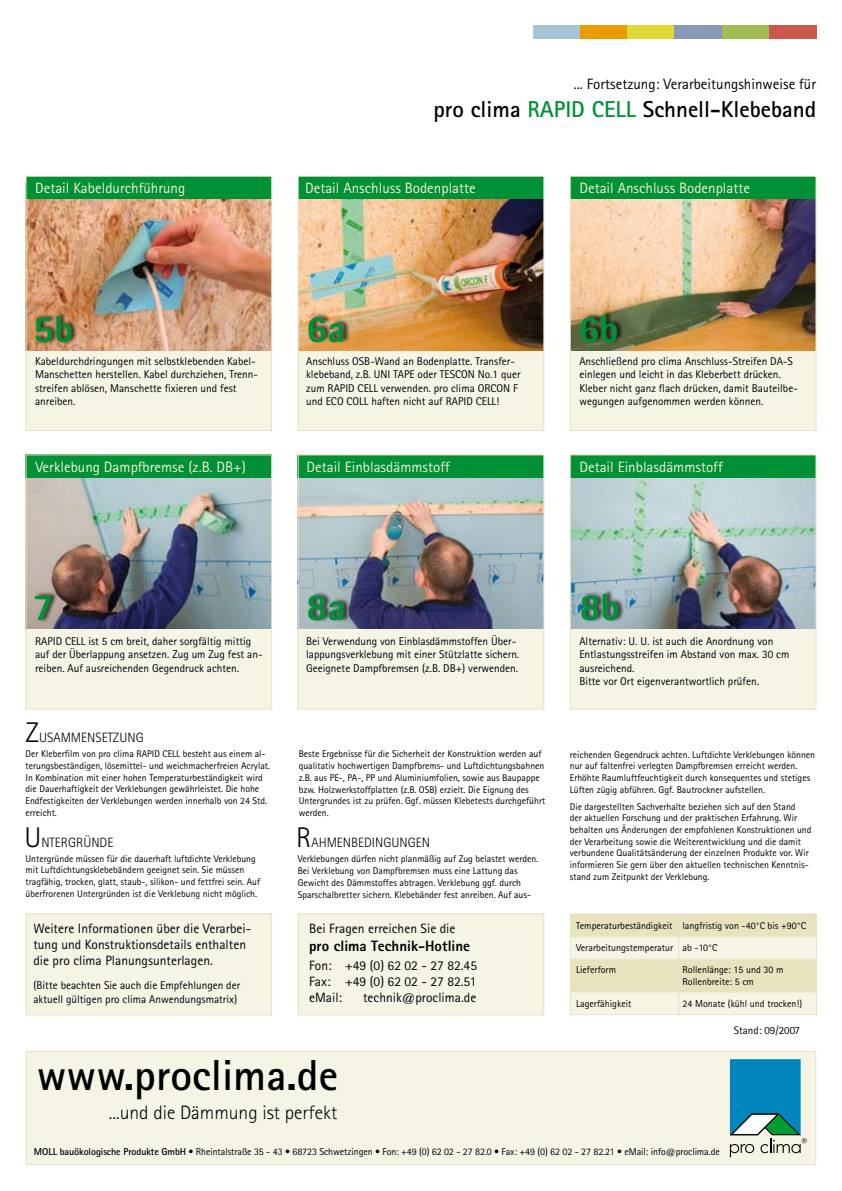
<style>
.page{position:relative;width:842px;height:1191px;background:#fff}
.page>*{position:absolute;margin:0;border:0;box-sizing:border-box;transform-origin:0 0}
.t1{font:700 43.5px "Agfa Rotis Sans Serif";color:#000}
.t2{font:800 37.95px "Agfa Rotis Sans Serif";color:#009136}
.t3{font:700 22.95px "Agfa Rotis Sans Serif";color:#000}
.t4{font:300 19.5px "Agfa Rotis Sans Serif";color:#000}
.t5{font:15px "Agfa Rotis Sans Serif";color:#f2eed8}
.t6{font:15px "Agfa Rotis Sans Serif";color:#000}
.t7{font:800 15px "Agfa Rotis Sans Serif";color:#000}
.t8{font:13.5px/16.2px "Agfa Rotis Sans Serif";color:#000}
.t9{font:300 13.5px "Agfa Rotis Sans Serif";color:#000}
.t10{font:11.25px/13.5px "Agfa Rotis Sans Serif";color:#000}
.t11{font:10.95px "Agfa Rotis Sans Serif";color:#000}
.t12{font:10.05px/21.3px "Agfa Rotis Sans Serif";color:#000}
.t13{font:9.75px/11.7px "Agfa Rotis Sans Serif";color:#000}
.s1{color:#009136}
.s2{font-size:28.5px}
.s3{font-weight:700}
</style>
<div class="page">
<div style="left:26px;top:179px;width:245px;height:251px;background:#f6f4e5"></div>
<div style="left:298px;top:178px;width:246px;height:252px;background:#f6f4e5"></div>
<div style="left:570px;top:183px;width:246px;height:247px;background:#f6f4e5"></div>
<div style="left:26px;top:462px;width:245px;height:246px;background:#f6f4e5"></div>
<div style="left:298px;top:466px;width:246px;height:243px;background:#f6f4e5"></div>
<div style="left:570px;top:462px;width:246px;height:247px;background:#f6f4e5"></div>
<div style="left:26px;top:1051px;width:790px;height:113px;background:#f6f4e5"></div>
<div style="left:26px;top:1050px;width:790px;height:115px;border:1px solid #e8e3bf"></div>
<svg style="left:730px;top:1059px;width:77px;height:98px"></svg>
<div style="left:26px;top:914px;width:246px;height:101px;background:#f6f4e5"></div>
<div style="left:26px;top:913px;width:246px;height:102px;border:1px solid #e8e3bf"></div>
<div style="left:298px;top:914px;width:246px;height:101px;background:#f6f4e5"></div>
<div style="left:298px;top:913px;width:246px;height:102px;border:1px solid #e8e3bf"></div>
<hr style="left:570px;top:913px;width:108px;height:1px;background:#e8e3bf">
<hr style="left:678px;top:913px;width:139px;height:1px;background:#e8e3bf">
<svg style="left:570px;top:914px;width:247px;height:100px;background:#edeacf"></svg>
<hr style="left:570px;top:1014px;width:108px;height:1px;background:#e8e3bf">
<hr style="left:678px;top:1014px;width:139px;height:1px;background:#e8e3bf">
<img style="left:572px;top:199px;width:242px;height:151px">
<img style="left:572px;top:478px;width:242px;height:151px">
<img style="left:300px;top:478px;width:242px;height:151px">
<img style="left:28px;top:478px;width:242px;height:151px">
<img style="left:28px;top:199px;width:242px;height:151px">
<img style="left:300px;top:199px;width:242px;height:151px">
<div style="left:307px;top:590px;width:44px;height:33px;background:#000;opacity:.75"></div>
<div style="left:35px;top:590px;width:24px;height:33px;background:#000;opacity:.75"></div>
<div style="left:580px;top:588px;width:45px;height:35px;background:#000;opacity:.75"></div>
<div style="left:35px;top:310px;width:44px;height:35px;background:#000;opacity:.75"></div>
<div style="left:308px;top:312px;width:43px;height:33px;background:#000;opacity:.75"></div>
<div style="left:580px;top:310px;width:44px;height:35px;background:#000;opacity:.75"></div>
<div style="left:26px;top:454px;width:246px;height:24px;background:#009136"></div>
<div style="left:26px;top:176px;width:245px;height:23px;background:#009136"></div>
<div style="left:298px;top:176px;width:246px;height:23px;background:#009136"></div>
<div style="left:298px;top:455px;width:246px;height:23px;background:#009136"></div>
<div style="left:570px;top:176px;width:246px;height:23px;background:#009136"></div>
<div style="left:570px;top:455px;width:246px;height:23px;background:#009136"></div>
<div style="left:26px;top:176px;width:246px;height:255px;border:1px solid #e8e3bf"></div>
<div style="left:533px;top:26px;width:47px;height:13px;background:#a6c5d5"></div>
<div style="left:580px;top:26px;width:47px;height:13px;background:#e89c00"></div>
<div style="left:627px;top:26px;width:48px;height:13px;background:#e1d736"></div>
<div style="left:675px;top:26px;width:47px;height:13px;background:#879bb6"></div>
<div style="left:722px;top:26px;width:47px;height:13px;background:#a2bd51"></div>
<div style="left:769px;top:26px;width:47px;height:13px;background:#ca584d"></div>
<div style="left:298px;top:176px;width:246px;height:255px;border:1px solid #e8e3bf"></div>
<div style="left:570px;top:176px;width:246px;height:255px;border:1px solid #e8e3bf"></div>
<div style="left:26px;top:454px;width:246px;height:255px;border:1px solid #e8e3bf"></div>
<div style="left:298px;top:454px;width:246px;height:255px;border:1px solid #e8e3bf"></div>
<div style="left:570px;top:454px;width:246px;height:255px;border:1px solid #e8e3bf"></div>
<h3 class="t6" style="left:574px;top:75px;width:244px">... Fortsetzung: Verarbeitungshinweise für</h3>
<h3 class="t3" style="left:433px;top:94px;width:384px">pro clima <span class="s1">RAPID CELL</span> Schnell-Klebeband</h3>
<h3 class="t5" style="left:35px;top:179px;width:152px">Detail Kabeldurchführung</h3>
<h3 class="t5" style="left:305px;top:179px;width:172px">Detail Anschluss Bodenplatte</h3>
<h3 class="t5" style="left:579px;top:179px;width:172px">Detail Anschluss Bodenplatte</h3>
<h2 class="t2" style="left:33px;top:305px;width:42px">5b</h2>
<h2 class="t2" style="left:306px;top:304px;width:41px">6a</h2>
<h2 class="t2" style="left:578px;top:304px;width:42px">6b</h2>
<p class="t10" style="left:35px;top:354px;width:225px">Kabeldurchdringungen mit selbstklebenden Kabel-Manschetten herstellen. Kabel durchziehen, Trenn&shy;streifen ablösen, Manschette fixieren und fest anreiben.</p>
<h3 class="t5" style="left:35px;top:458px;width:212px">Verklebung Dampfbremse (z.B. DB+)</h3>
<p class="t10" style="left:306px;top:354px;width:216px">Anschluss OSB-Wand an Bodenplatte. Transfer&shy;klebeband, z.B. UNI TAPE oder TESCON No.1 quer zum RAPID CELL verwenden. pro clima ORCON F und ECO COLL haften nicht auf RAPID CELL!</p>
<h3 class="t5" style="left:306px;top:458px;width:145px">Detail Einblasdämmstoff</h3>
<p class="t10" style="left:579px;top:354px;width:220px">Anschließend pro clima Anschluss-Streifen DA-S einlegen und leicht in das Kleberbett drücken.<br>Kleber nicht ganz flach drücken, damit Bauteilbe&shy;wegungen aufgenommen werden können.</p>
<h3 class="t5" style="left:579px;top:458px;width:145px">Detail Einblasdämmstoff</h3>
<h2 class="t2" style="left:33px;top:583px;width:23px">7</h2>
<h2 class="t2" style="left:306px;top:583px;width:41px">8a</h2>
<h2 class="t2" style="left:579px;top:583px;width:42px">8b</h2>
<p class="t10" style="left:35px;top:634px;width:229px">RAPID CELL ist 5 cm breit, daher sorgfältig mittig auf der Überlappung ansetzen. Zug um Zug fest an&shy;reiben. Auf ausreichenden Gegendruck achten.</p>
<p class="t10" style="left:306px;top:634px;width:215px">Bei Verwendung von Einblasdämmstoffen Über&shy;lappungsverklebung mit einer Stützlatte sichern.<br>Geeignete Dampfbremsen (z.B. DB+) verwenden.</p>
<h3 class="t9" style="left:26px;top:730px;width:120px"><span class="s2">Z</span>USAMMENSETZUNG</h3>
<p class="t13" style="left:26px;top:748px;width:246px">Der Kleberfilm von pro clima RAPID CELL besteht aus einem al&shy;terungsbeständigen, lösemittel- und weichmacherfreien Acrylat.<br>In Kombination mit einer hohen Temperaturbeständigkeit wird die Dauerhaftigkeit der Verklebungen gewährleistet. Die hohe Endfestigkeiten der Verklebungen werden innerhalb von 24 Std. erreicht.</p>
<p class="t13" style="left:26px;top:852px;width:236px">Untergründe müssen für die dauerhaft luftdichte Verklebung mit Luftdichtungsklebebändern geeignet sein. Sie müssen tragfähig, trocken, glatt, staub-, silikon- und fettfrei sein. Auf überfrorenen Untergründen ist die Verklebung nicht möglich.</p>
<p class="t13" style="left:298px;top:853px;width:242px">Verklebungen dürfen nicht planmäßig auf Zug belastet werden.<br>Bei Verklebung von Dampfbremsen muss eine Lattung das Gewicht des Dämmstoffes abtragen. Verklebung ggf. durch Sparschalbretter sichern. Klebebänder fest anreiben. Auf aus-</p>
<p class="t13" style="left:299px;top:748px;width:248px">Beste Ergebnisse für die Sicherheit der Konstruktion werden auf qualitativ hochwertigen Dampfbrems- und Luftdichtungsbahnen z.B. aus PE-, PA-, PP und Aluminiumfolien, sowie aus Baupappe bzw. Holzwerkstoffplatten (z.B. OSB) erzielt. Die Eignung des Untergrundes ist zu prüfen. Ggf. müssen Klebetests durchgeführt werden.</p>
<h3 class="t9" style="left:24px;top:835px;width:90px"><span class="s2">U</span>NTERGRÜNDE</h3>
<h3 class="t9" style="left:296px;top:835px;width:135px"><span class="s2">R</span>AHMENBEDINGUNGEN</h3>
<h3 class="t8" style="left:33px;top:919px;width:219px">Weitere Informationen über die Verarbei&shy;tung und Konstruktionsdetails enthalten die pro clima Planungsunterlagen.</h3>
<p class="t10" style="left:33px;top:978px;width:208px;line-height:14.4px">(Bitte beachten Sie auch die Empfehlungen der aktuell gültigen pro clima Anwendungsmatrix)</p>
<h3 class="t8" style="left:309px;top:919px;width:148px">Bei Fragen erreichen Sie die</h3>
<h3 class="t7" style="left:309px;top:936px;width:163px">pro clima Technik-Hotline</h3>
<h3 class="t8" style="left:309px;top:956px;width:169px;text-align:justify">Fon: +49 (0) 62 02 - 27 82.45<br>Fax: +49 (0) 62 02 - 27 82.51 eMail:</h3>
<h3 class="t8" style="left:363px;top:989px;width:115px">technik@proclima.de</h3>
<h1 class="t1" style="left:37px;top:1048px;width:303px">www.proclima.de</h1>
<h3 class="t4" style="left:109px;top:1100px;width:230px">...und die Dämmung ist perfekt</h3>
<p class="t10" style="left:579px;top:634px;width:211px">Alternativ: U. U. ist auch die Anordnung von Entlastungsstreifen im Abstand von max. 30 cm ausreichend.<br>Bitte vor Ort eigenverantwortlich prüfen.</p>
<p class="t13" style="left:570px;top:748px;width:247px">reichenden Gegendruck achten. Luftdichte Verklebungen können nur auf faltenfrei verlegten Dampfbremsen erreicht werden.<br>Erhöhte Raumluftfeuchtigkeit durch konsequentes und stetiges Lüften zügig abführen. Ggf. Bautrockner aufstellen.</p>
<p class="t13" style="left:570px;top:800px;width:243px">Die dargestellten Sachverhalte beziehen sich auf den Stand<br>der aktuellen Forschung und der praktischen Erfahrung. Wir behalten uns Änderungen der empfohlenen Konstruktionen und der Verarbeitung sowie die Weiterentwicklung und die damit verbundene Qualitätsänderung der einzelnen Produkte vor. Wir informieren Sie gern über den aktuellen technischen Kenntnis&shy;stand zum Zeitpunkt der Verklebung.</p>
<p class="t12" style="left:576px;top:914px;width:232px">Temperaturbeständigkeit langfristig von -40°C bis +90°C</p>
<p class="t12" style="left:576px;top:937px;width:143px">Verarbeitungstemperatur ab -10°C<br>Lieferform</p>
<p class="t12" style="left:682px;top:963px;width:102px;line-height:12px">Rollenlänge: 15 und 30 m<br>Rollenbreite: 5 cm</p>
<p class="t12" style="left:576px;top:992px;width:57px">Lagerfähigkeit</p>
<p class="t12" style="left:682px;top:992px;width:121px">24 Monate (kühl und trocken!)</p>
<p class="t11" style="left:734px;top:1023px;width:68px">Stand: 09/2007</p>
<p class="t12" style="left:34px;top:1141px;width:687px"><span class="s3">MOLL bauökologische Produkte GmbH</span> • Rheintalstraße 35 - 43 • 68723 Schwetzingen • Fon: +49 (0) 62 02 - 27 82.0 • Fax: +49 (0) 62 02 - 27 82.21 • eMail: info@proclima.de</p>
</div>
